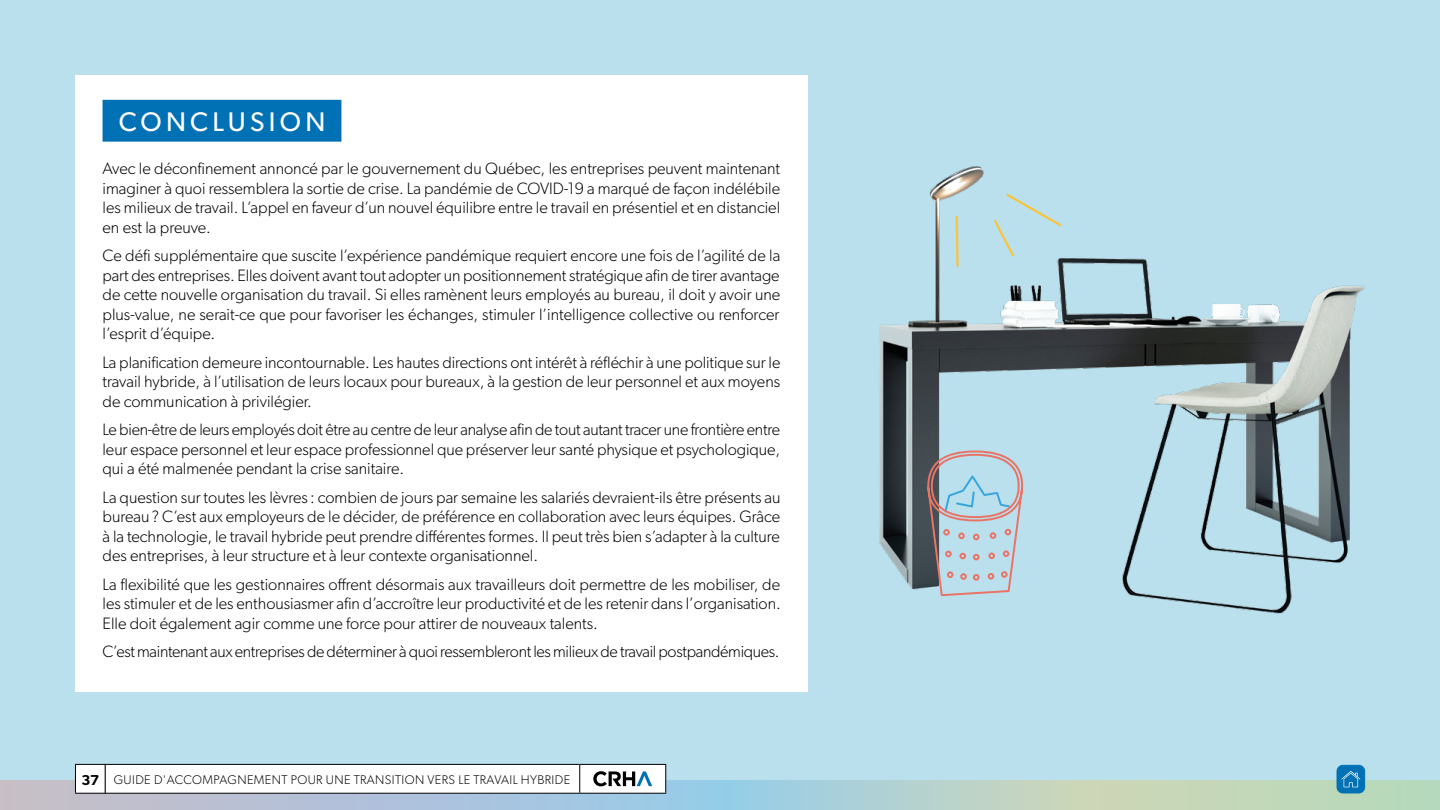
<style>
.page{position:relative;width:1440px;height:810px;background:#b4dcec}
.page>*{position:absolute;margin:0;border:0;box-sizing:border-box;transform-origin:0 0}
.t1{font:27px "Gibson";letter-spacing:.16em;color:#fff}
.t2{font:300 16.5px/19.5px "Gibson";color:#000;text-align:justify}
.t3{font:300 16.5px "Gibson";letter-spacing:-.02em;color:#000}
.t4{font:300 12.6px "Gibson";letter-spacing:.03em;color:#000}
.s1{font-weight:600;font-size:14.4px}
</style>
<div class="page">
<img style="left:879px;top:167px;width:486px;height:447px">
<svg style="left:926px;top:450px;width:98px;height:147px"></svg>
<svg style="left:954px;top:192px;width:109px;height:76px"></svg>
<div style="left:75px;top:75px;width:733px;height:617px;background:#fff"></div>
<div style="left:103px;top:100px;width:238px;height:42px;background:#0071b4"></div>
<svg style="left:0;top:781px;width:1440px;height:29px;background:#b5cdcc"></svg>
<hr style="left:104px;top:793px;width:476px;height:1px;background:#000">
<hr style="left:580px;top:793px;width:86px;height:1px;background:#000">
<div style="left:75px;top:764px;width:30px;height:29px;background:#fff"></div>
<hr style="left:75px;top:793px;width:31px;height:1px;background:#000">
<svg style="left:104px;top:764px;width:562px;height:29px;background:#edeeee"></svg>
<hr style="left:75px;top:764px;width:31px;height:1px;background:#000">
<svg style="left:75px;top:765px;width:1px;height:28px"></svg>
<div style="left:1337px;top:765px;width:28px;height:28px;background:#0071b4;border-radius:6px"></div>
<div style="left:1337px;top:765px;width:28px;height:28px;border:1px solid #0071b4;border-radius:6px"></div>
<svg style="left:1341px;top:771px;width:19px;height:16px"></svg>
<h1 class="t1" style="left:119px;top:105px;width:208px">CONCLUSION</h1>
<p class="t2" style="left:103px;top:159px;width:679px">Avec le déconfinement annoncé par le gouvernement du Québec, les entreprises peuvent maintenant imaginer à quoi ressemblera la sortie de crise. La pandémie de COVID-19 a marqué de façon indélébile les milieux de travail. L’appel en faveur d’un nouvel équilibre entre le travail en présentiel et en distanciel en est la preuve.</p>
<p class="t2" style="left:103px;top:246px;width:679px">Ce défi supplémentaire que suscite l’expérience pandémique requiert encore une fois de l’agilité de la part des entreprises. Elles doivent avant tout adopter un positionnement stratégique afin de tirer avantage de cette nouvelle organisation du travail. Si elles ramènent leurs employés au bureau, il doit y avoir une plus-value, ne serait-ce que pour favoriser les échanges, stimuler l’intelligence collective ou renforcer l’esprit d’équipe.</p>
<p class="t2" style="left:103px;top:352px;width:679px">La planification demeure incontournable. Les hautes directions ont intérêt à réfléchir à une politique sur le travail hybride, à l’utilisation de leurs locaux pour bureaux, à la gestion de leur personnel et aux moyens de communication à privilégier.</p>
<p class="t2" style="left:103px;top:420px;width:679px">Le bien-être de leurs employés doit être au centre de leur analyse afin de tout autant tracer une frontière entre leur espace personnel et leur espace professionnel que préserver leur santé physique et psychologique, qui a été malmenée pendant la crise sanitaire.</p>
<p class="t2" style="left:103px;top:487px;width:679px">La question sur toutes les lèvres: combien de jours par semaine les salariés devraient-ils être présents au bureau? C’est aux employeurs de le décider, de préférence en collaboration avec leurs équipes. Grâce à la technologie, le travail hybride peut prendre différentes formes. Il peut très bien s’adapter à la culture des entreprises, à leur structure et à leur contexte organisationnel.</p>
<p class="t2" style="left:103px;top:574px;width:680px">La flexibilité que les gestionnaires offrent désormais aux travailleurs doit permettre de les mobiliser, de les stimuler et de les enthousiasmer afin d’accroître leur productivité et de les retenir dans l’organisation.<br>Elle doit également agir comme une force pour attirer de nouveaux talents.</p>
<p class="t3" style="left:103px;top:642px;width:679px">C’est maintenant aux entreprises de déterminer à quoi ressembleront les milieux de travail postpandémiques.</p>
<p class="t4" style="left:82px;top:772px;width:490px"><span class="s1">37</span> GUIDE D'ACCOMPAGNEMENT POUR UNE TRANSITION VERS LE TRAVAIL HYBRIDE</p>
</div>
